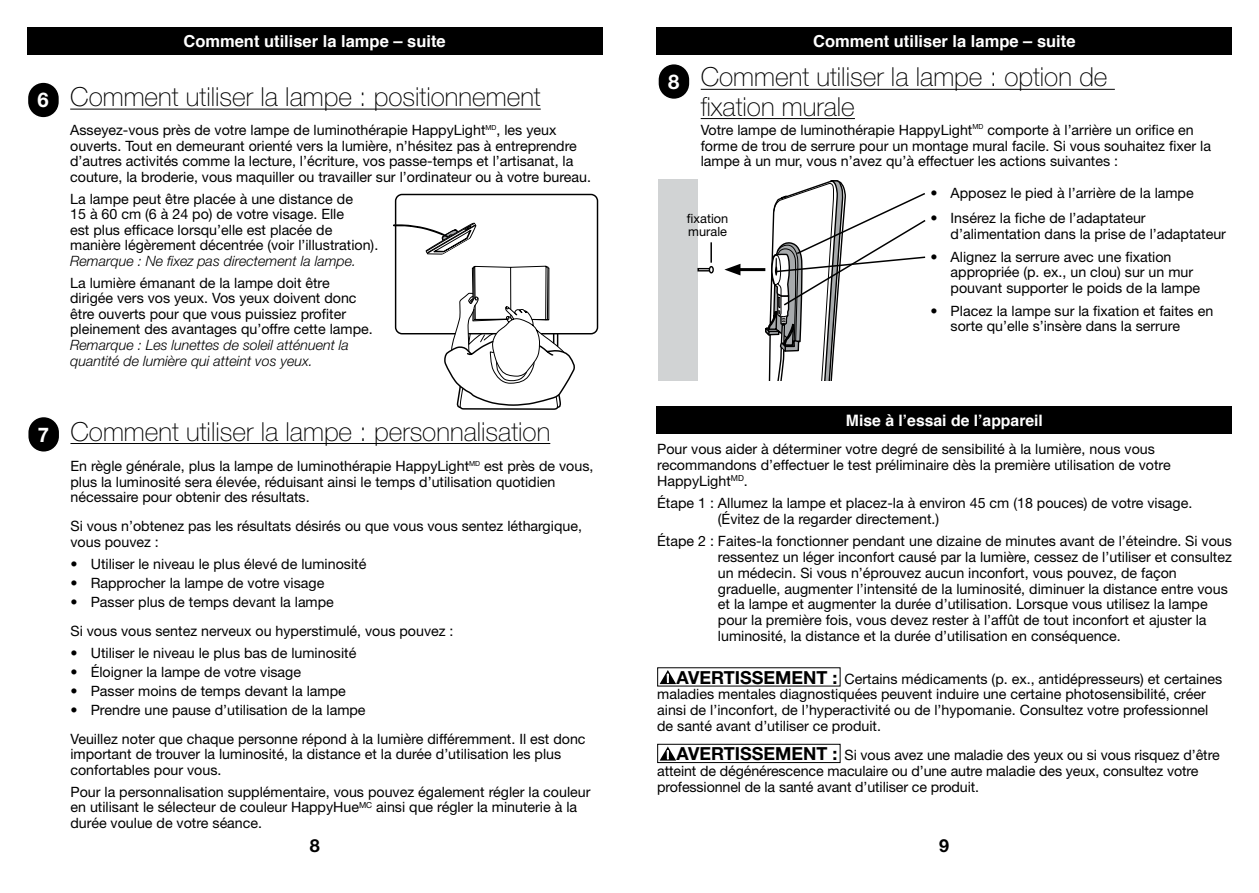
<style>
.page{position:relative;width:1259px;height:893px;background:#fff}
.page>*{position:absolute;margin:0;border:0;box-sizing:border-box;transform-origin:0 0}
.t1{font:100 26.25px/29.2px "Helvetica Neue LT Std";color:#000}
.t2{font:700 18px "Helvetica Neue LT Std";color:#000}
.t3{font:700 16.5px "Helvetica";color:#fff}
.t4{font:700 15.75px "Helvetica";color:#fff}
.t5{font:14.25px/15.8px "Helvetica Neue LT Std";color:#000}
.t6{font:italic 300 14.25px/15.8px "Helvetica Neue LT Std";color:#000}
.t7{font:12.75px/12.8px "Helvetica Neue LT Std";color:#000}
.s1{font-weight:700;font-size:20.25px;color:#fff}
.s2{font-weight:700;font-size:18px}
</style>
<div class="page">
<div style="left:657px;top:407px;width:575px;height:27px;background:#000"></div>
<svg style="left:659px;top:670px;width:17px;height:14px"></svg>
<div style="left:657px;top:744px;width:183px;height:19px;border:1px solid #000"></div>
<svg style="left:659px;top:746px;width:17px;height:15px"></svg>
<svg style="left:393px;top:194px;width:205px;height:216px"></svg>
<div style="left:27px;top:82px;width:32px;height:36px;background:#000;border-radius:16px"></div>
<div style="left:27px;top:81px;width:33px;height:38px;border:2px solid #fff;border-radius:16px"></div>
<hr style="left:70px;top:109px;width:471px;height:1px;background:#000">
<div style="left:28px;top:416px;width:32px;height:36px;background:#000;border-radius:16px"></div>
<div style="left:27px;top:416px;width:33px;height:37px;border:2px solid #fff;border-radius:16px"></div>
<hr style="left:70px;top:443px;width:480px;height:1px;background:#000">
<div style="left:27px;top:28px;width:575px;height:27px;background:#000"></div>
<div style="left:657px;top:28px;width:575px;height:27px;background:#000"></div>
<div style="left:658px;top:64px;width:32px;height:35px;background:#000;border-radius:16px"></div>
<div style="left:657px;top:63px;width:33px;height:37px;border:2px solid #fff;border-radius:16px"></div>
<hr style="left:700px;top:89px;width:414px;height:1px;background:#000">
<hr style="left:700px;top:118px;width:155px;height:1px;background:#000">
<div style="left:658px;top:179px;width:40px;height:201px;background:#d1d3d4"></div>
<div style="left:697px;top:268px;width:15px;height:3px;background:#fff;border:1px solid #000"></div>
<svg style="left:709px;top:266px;width:5px;height:7px"></svg>
<svg style="left:764px;top:180px;width:162px;height:200px"></svg>
<hr style="left:735px;top:268px;width:30px;height:3px;background:#000">
<svg style="left:724px;top:264px;width:16px;height:11px"></svg>
<hr style="left:710px;top:242px;width:2px;height:21px;background:#000">
<p class="t3" style="left:183px;top:28px;width:264px">Comment utiliser la lampe – suite</p>
<p class="t3" style="left:813px;top:28px;width:264px">Comment utiliser la lampe – suite</p>
<h1 class="t1" style="left:38px;top:82px;width:505px"><span class="s1">6</span> Comment utiliser la lampe : positionnement</h1>
<p class="t5" style="left:70px;top:122px;width:522px">Asseyez-vous près de votre lampe de luminothérapie HappyLight<sup>MD</sup>, les yeux ouverts. Tout en demeurant orienté vers la lumière, n’hésitez pas à entreprendre d’autres activités comme la lecture, l’écriture, vos passe-temps et l’artisanat, la couture, la broderie, vous maquiller ou travailler sur l’ordinateur ou à votre bureau.</p>
<p class="t5" style="left:70px;top:191px;width:310px">La lampe peut être placée à une distance de<br>15 à 60 cm (6 à 24 po) de votre visage. Elle<br>est plus efficace lorsqu’elle est placée de manière légèrement décentrée (voir l’illustration).</p>
<p class="t6" style="left:70px;top:253px;width:287px">Remarque : Ne fixez pas directement la lampe.</p>
<p class="t5" style="left:70px;top:275px;width:304px">La lumière émanant de la lampe doit être dirigée vers vos yeux. Vos yeux doivent donc être ouverts pour que vous puissiez profiter pleinement des avantages qu’offre cette lampe.</p>
<p class="t6" style="left:70px;top:337px;width:280px">Remarque : Les lunettes de soleil atténuent la quantité de lumière qui atteint vos yeux.</p>
<h1 class="t1" style="left:38px;top:416px;width:514px"><span class="s1">7</span> Comment utiliser la lampe : personnalisation</h1>
<p class="t5" style="left:70px;top:458px;width:524px">En règle générale, plus la lampe de luminothérapie HappyLight<sup>MD</sup> est près de vous, plus la luminosité sera élevée, réduisant ainsi le temps d’utilisation quotidien nécessaire pour obtenir des résultats.</p>
<p class="t5" style="left:70px;top:518px;width:513px">Si vous n’obtenez pas les résultats désirés ou que vous vous sentez léthargique, vous pouvez :</p>
<p class="t5" style="left:70px;top:556px;width:297px">• Utiliser le niveau le plus élevé de luminosité</p>
<p class="t5" style="left:70px;top:575px;width:255px">• Rapprocher la lampe de votre visage</p>
<p class="t5" style="left:70px;top:587px;width:384px;line-height:29px">• Passer plus de temps devant la lampe<br>Si vous vous sentez nerveux ou hyperstimulé, vous pouvez :</p>
<p class="t5" style="left:70px;top:645px;width:287px">• Utiliser le niveau le plus bas de luminosité</p>
<p class="t5" style="left:70px;top:664px;width:232px">• Éloigner la lampe de votre visage</p>
<p class="t5" style="left:70px;top:683px;width:277px">• Passer moins de temps devant la lampe</p>
<p class="t5" style="left:70px;top:695px;width:516px;line-height:29px">• Prendre une pause d’utilisation de la lampe<br>Veuillez noter que chaque personne répond à la lumière différemment. Il est donc</p>
<p class="t5" style="left:70px;top:746px;width:492px">important de trouver la luminosité, la distance et la durée d’utilisation les plus confortables pour vous.</p>
<p class="t5" style="left:70px;top:784px;width:521px">Pour la personnalisation supplémentaire, vous pouvez également régler la couleur en utilisant le sélecteur de couleur HappyHue<sup>MC</sup> ainsi que régler la minuterie à la durée voulue de votre séance.</p>
<h1 class="t1" style="left:700px;top:62px;width:408px;text-indent:-33px"><sub>8</sub> Comment utiliser la lampe : option de fixation murale</h1>
<p class="t5" style="left:700px;top:122px;width:512px">Votre lampe de luminothérapie HappyLight<sup>MD</sup> comporte à l’arrière un orifice en forme de trou de serrure pour un montage mural facile. Si vous souhaitez fixer la lampe à un mur, vous n’avez qu’à effectuer les actions suivantes :</p>
<p class="t7" style="left:687px;top:212px;width:43px">fixation murale</p>
<p class="t5" style="left:930px;top:185px;width:265px">• Apposez le pied à l’arrière de la lampe</p>
<p class="t5" style="left:950px;top:210px;width:277px;text-indent:-20px">• Insérez la fiche de l’adaptateur d’alimentation dans la prise de l’adaptateur</p>
<p class="t5" style="left:950px;top:249px;width:251px;text-indent:-20px">• Alignez la serrure avec une fixation appropriée (p. ex., un clou) sur un mur pouvant supporter le poids de la lampe</p>
<p class="t5" style="left:950px;top:303px;width:264px;text-indent:-20px">• Placez la lampe sur la fixation et faites en sorte qu’elle s’insère dans la serrure</p>
<p class="t4" style="left:846px;top:408px;width:198px">Mise à l’essai de l’appareil</p>
<p class="t5" style="left:657px;top:441px;width:515px">Pour vous aider à déterminer votre degré de sensibilité à la lumière, nous vous recommandons d’effectuer le test préliminaire dès la première utilisation de votre<br>HappyLight<sup>MD</sup>.</p>
<p class="t5" style="left:718px;top:495px;width:476px;text-indent:-61px">Étape 1 : Allumez la lampe et placez-la à environ 45 cm (18 pouces) de votre visage. (Évitez de la regarder directement.)</p>
<p class="t5" style="left:718px;top:533px;width:515px;text-indent:-61px">Étape 2 : Faites-la fonctionner pendant une dizaine de minutes avant de l’éteindre. Si vous ressentez un léger inconfort causé par la lumière, cessez de l’utiliser et consultez un médecin. Si vous n’éprouvez aucun inconfort, vous pouvez, de façon graduelle, augmenter l’intensité de la luminosité, diminuer la distance entre vous et la lampe et augmenter la durée d’utilisation. Lorsque vous utilisez la lampe pour la première fois, vous devez rester à l’affût de tout inconfort et ajuster la luminosité, la distance et la durée d’utilisation en conséquence.</p>
<p class="t5" style="left:657px;top:670px;width:566px;text-indent:19px"><span class="s2">AVERTISSEMENT :</span> Certains médicaments (p. ex., antidépresseurs) et certaines maladies mentales diagnostiquées peuvent induire une certaine photosensibilité, créer ainsi de l’inconfort, de l’hyperactivité ou de l’hypomanie. Consultez votre professionnel de santé avant d’utiliser ce produit.</p>
<p class="t5" style="left:657px;top:747px;width:564px;text-indent:19px"><span class="s2">AVERTISSEMENT :</span> Si vous avez une maladie des yeux ou si vous risquez d’être atteint de dégénérescence maculaire ou d’une autre maladie des yeux, consultez votre professionnel de la santé avant d’utiliser ce produit.</p>
<p class="t2" style="left:310px;top:834px;width:12px">8</p>
<p class="t2" style="left:939px;top:834px;width:12px">9</p>
</div>
